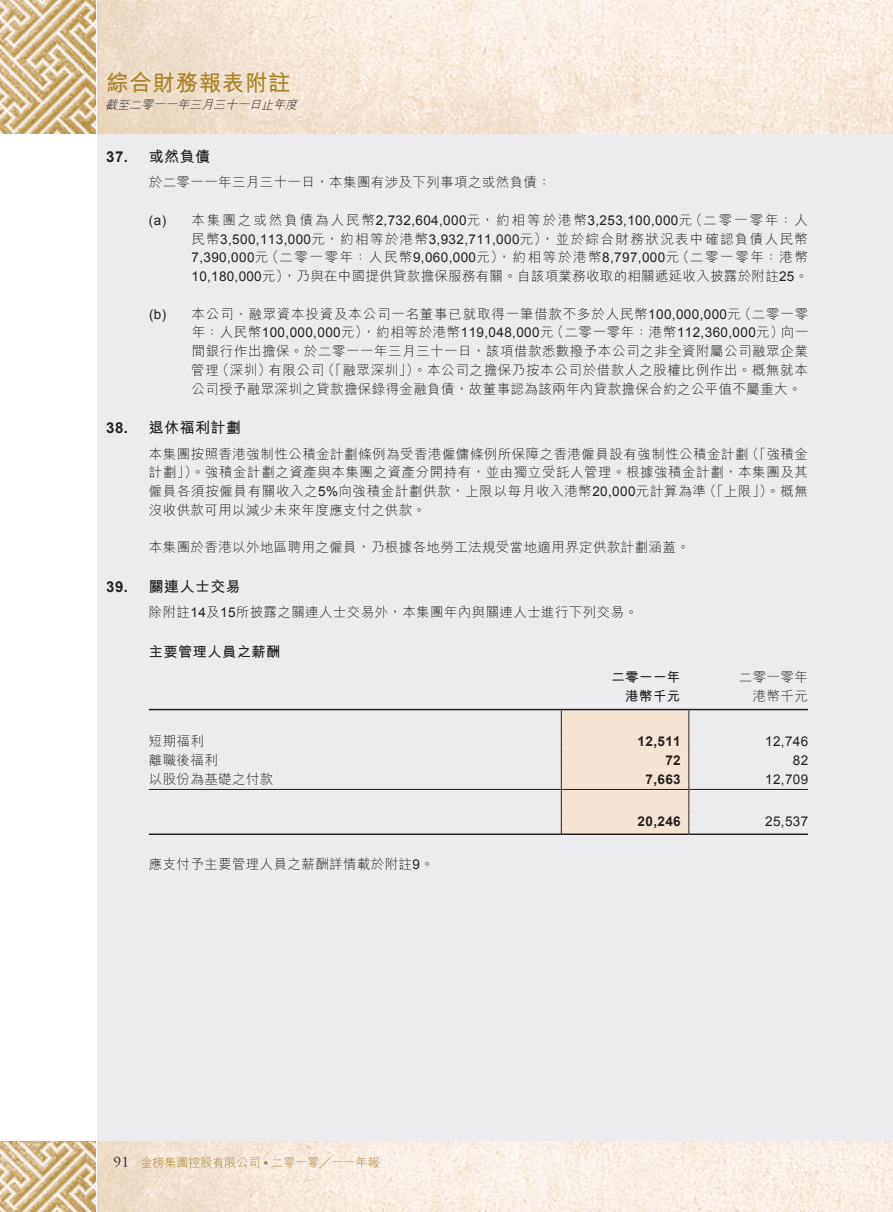
<style>
.page{position:relative;width:893px;height:1212px;background:#fff}
.page>*{position:absolute;margin:0;border:0;box-sizing:border-box;transform-origin:0 0}
.t1{font:700 22.5px "M Hei HK";letter-spacing:.03em;color:#aa822c}
.t2{font:700 15px "M Hei HK";letter-spacing:.03em;color:#231f20}
.t3{font:700 15px "Arial";color:#231f20}
.t4{font:700 14.25px "M Hei HK";letter-spacing:.03em;color:#231f20}
.t5{font:300 13.5px/18.8px "M Hei HK";letter-spacing:.035em;color:#231f20}
.t6{font:13.5px "Arial";letter-spacing:.03em;color:#231f20}
.t7{font:300 13.5px/18.8px "M Hei HK";letter-spacing:.105em;color:#231f20;text-align:right}
.t8{font:300 13.5px "M Hei HK";letter-spacing:.06em;color:#231f20}
.t9{font:300 13.5px "M Hei HK";letter-spacing:.12em;color:#231f20}
.t10{font:700 13.5px "Arial";letter-spacing:.03em;color:#231f20}
.t11{font:700 13.5px "M Hei HK";letter-spacing:.03em;color:#231f20}
.t12{font:13.5px "Trajan Pro";color:#231f20}
.t13{font:300 12px "M Hei HK";color:#aa822c}
.t14{font:italic 300 12px "M Hei HK";color:#231f20}
.s1{font-family:"M Hei HK";font-weight:300}
.s2{font-family:"Arial";font-weight:400}
.s3{font-family:"Arial";font-weight:700}
</style>
<div class="page">
<img style="left:98px;top:1141px;width:795px;height:71px">
<img style="left:98px;top:0;width:795px;height:134px">
<div style="left:98px;top:135px;width:795px;height:1006px;background:#ececee"></div>
<img style="left:0;top:0;width:96px;height:134px">
<img style="left:0;top:1141px;width:96px;height:71px">
<div style="left:561px;top:710px;width:128px;height:125px;background:#f3e4d4"></div>
<hr style="left:149px;top:709px;width:412px;height:1px;background:#231f20">
<hr style="left:561px;top:709px;width:128px;height:1px;background:#231f20">
<hr style="left:689px;top:709px;width:119px;height:1px;background:#231f20">
<hr style="left:149px;top:789px;width:412px;height:1px;background:#231f20">
<hr style="left:562px;top:789px;width:126px;height:1px;background:#231f20">
<hr style="left:689px;top:789px;width:119px;height:1px;background:#231f20">
<hr style="left:149px;top:833px;width:412px;height:2px;background:#231f20">
<hr style="left:562px;top:833px;width:126px;height:2px;background:#231f20">
<hr style="left:689px;top:833px;width:119px;height:2px;background:#231f20">
<h1 class="t1" style="left:106px;top:67px;width:186px">綜合財務報表附註</h1>
<p class="t14" style="left:105px;top:96px;width:198px">截至二零一一年三月三十一日止年度</p>
<p class="t2" style="left:149px;top:146px;width:63px">或然負債</p>
<p class="t3" style="left:106px;top:147px;width:23px">37.</p>
<p class="t5" style="left:149px;top:172px;width:404px">於二零一一年三月三十一日，本集團有涉及下列事項之或然負債：</p>
<p class="t3" style="left:106px;top:418px;width:23px">38.</p>
<p class="t3" style="left:106px;top:577px;width:23px">39.</p>
<p class="t6" style="left:149px;top:211px;width:19px">)a(</p>
<p class="t6" style="left:149px;top:305px;width:19px">)b(</p>
<p class="t5" style="left:689px;top:210px;width:120px">（二零一零年：人</p>
<p class="t6" style="left:191px;top:211px;width:502px"><span class="s1">本集團之或然負債為人民幣</span>2,732,604,000<span class="s1">元，約相等於港幣</span>3,253,100,000<span class="s1">元</span></p>
<p class="t7" style="left:191px;top:229px;width:618px">民幣<span class="s2">3,500,113,000</span>元，約相等於港幣<span class="s2">3,932,711,000</span>元，） 並於綜合財務狀況表中確認負債人民幣（二零一零年：港幣</p>
<p class="t9" style="left:265px;top:248px;width:415px">（二零一零年：人民幣<span class="s2">9,060,000</span>元，） 約相等於港幣<span class="s2">8,797,000</span>元</p>
<p class="t6" style="left:192px;top:249px;width:78px">7,390,000<span class="s1">元</span></p>
<p class="t5" style="left:192px;top:266px;width:618px"><span class="s2">10,180,000</span>元，）乃與在中國提供貸款擔保服務有關。自該項業務收取的相關遞延收入披露於附註<span class="s2">25</span>。</p>
<p class="t5" style="left:738px;top:304px;width:72px">（二零一零</p>
<p class="t8" style="left:192px;top:304px;width:551px">本公司、融眾資本投資及本公司一名董事已就取得一筆借款不多於人民幣<span class="s2">100,000,000</span>元</p>
<p class="t6" style="left:192px;top:324px;width:363px"><span class="s1">年：人民幣</span>100,000,000<span class="s1">元，）約相等於港幣</span>119,048,000<span class="s1">元</span></p>
<p class="t5" style="left:192px;top:341px;width:617px;text-align:right">間銀行作出擔保。於二零一一年三月三十一日，該項借款悉數撥予本公司之非全資附屬公司融眾企業（「融眾深圳」）。本公司之擔保乃按本公司於借款人之股權比例作出。概無就本</p>
<p class="t5" style="left:550px;top:323px;width:235px">（二零一零年：港幣<span class="s2">112,360,000</span>元）</p>
<p class="t5" style="left:781px;top:323px;width:29px">向一</p>
<p class="t5" style="left:216px;top:360px;width:57px">（深圳）</p>
<p class="t5" style="left:269px;top:360px;width:57px">有限公司</p>
<p class="t5" style="left:191px;top:360px;width:612px">管理<br>公司授予融眾深圳之貸款擔保錄得金融負債，故董事認為該兩年內貸款擔保合約之公平值不屬重大。</p>
<p class="t2" style="left:149px;top:417px;width:94px">退休福利計劃</p>
<p class="t5" style="left:149px;top:444px;width:601px">本集團按照香港強制性公積金計劃條例為受香港僱傭條例所保障之香港僱員設有強制性公積金計劃</p>
<p class="t5" style="left:149px;top:462px;width:660px">計劃」）。強積金計劃之資產與本集團之資產分開持有，並由獨立受託人管理。根據強積金計劃，本集團及其</p>
<p class="t5" style="left:703px;top:481px;width:107px">（「上限」）。概無</p>
<p class="t5" style="left:746px;top:444px;width:64px">（「強積金</p>
<p class="t5" style="left:149px;top:481px;width:559px">僱員各須按僱員有關收入之<span class="s2">5%</span>向強積金計劃供款，上限以每月收入港幣<span class="s2">20,000</span>元計算為準沒收供款可用以減少未來年度應支付之供款。</p>
<p class="t5" style="left:149px;top:537px;width:542px">本集團於香港以外地區聘用之僱員，乃根據各地勞工法規受當地適用界定供款計劃涵蓋。</p>
<p class="t2" style="left:149px;top:576px;width:94px">關連人士交易</p>
<p class="t5" style="left:149px;top:602px;width:491px">除附註<span class="s2">14</span>及<span class="s2">15</span>所披露之關連人士交易外，本集團年內與關連人士進行下列交易。</p>
<p class="t4" style="left:149px;top:641px;width:133px">主要管理人員之薪酬</p>
<p class="t11" style="left:611px;top:667px;width:71px">二零一一年</p>
<p class="t5" style="left:739px;top:667px;width:71px">二零一零年</p>
<p class="t11" style="left:625px;top:686px;width:57px">港幣千元</p>
<p class="t5" style="left:753px;top:686px;width:57px">港幣千元</p>
<p class="t5" style="left:149px;top:731px;width:57px">短期福利</p>
<p class="t10" style="left:638px;top:732px;width:45px">12,511</p>
<p class="t6" style="left:765px;top:732px;width:45px">12,746</p>
<p class="t5" style="left:149px;top:750px;width:71px">離職後福利</p>
<p class="t10" style="left:665px;top:751px;width:17px">72</p>
<p class="t6" style="left:793px;top:751px;width:17px">82</p>
<p class="t5" style="left:149px;top:769px;width:126px">以股份為基礎之付款</p>
<p class="t10" style="left:645px;top:770px;width:37px">7,663</p>
<p class="t6" style="left:765px;top:770px;width:45px">12,709</p>
<p class="t10" style="left:638px;top:812px;width:45px">20,246</p>
<p class="t6" style="left:765px;top:812px;width:45px">25,537</p>
<p class="t5" style="left:149px;top:854px;width:287px">應支付予主要管理人員之薪酬詳情載於附註 。<span class="s2">9</span></p>
<p class="t12" style="left:114px;top:1153px;width:17px">91</p>
<p class="t13" style="left:140px;top:1154px;width:240px">金榜集團控股有限公司 <span class="s3">•</span> 二零一零╱一一年報</p>
</div>
